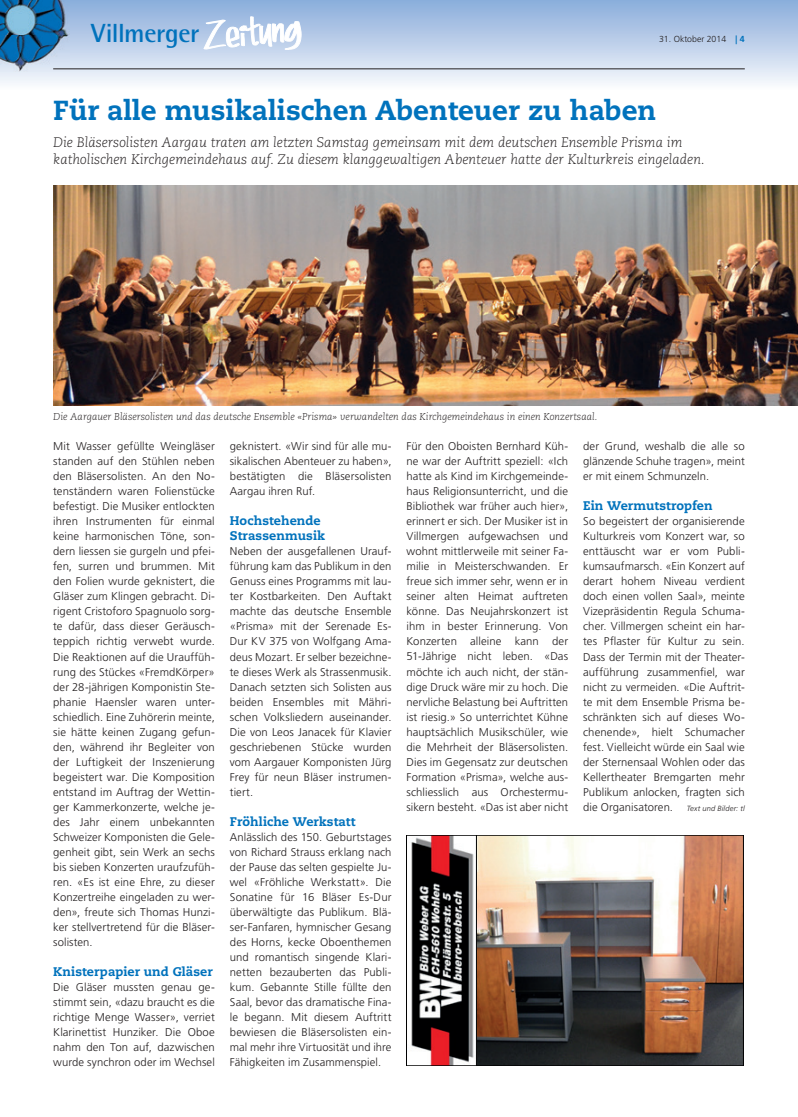
<style>
.page{position:relative;width:798px;height:1117px;background:#fff}
.page>*{position:absolute;margin:0;border:0;box-sizing:border-box;transform-origin:0 0}
.t1{font:800 27.5px "Caecilia";color:#0072bc}
.t2{font:700 26.25px "Rotis Semi Sans";letter-spacing:-.02em;color:#0072bc}
.t3{font:italic 300 13.75px/16.5px "Caecilia";color:#231f20}
.t4{font:800 12.5px/15px "Caecilia";letter-spacing:.005em;color:#0072bc}
.t5{font:300 11.25px/15px "Frutiger";letter-spacing:.005em;color:#231f20;text-align:justify}
.t6{font:italic 300 10px "Caecilia";color:#231f20}
.t7{font:300 8.75px "Frutiger";color:#231f20}
.t8{font:italic 300 7.5px "Frutiger";letter-spacing:.02em;color:#231f20}
.s1{font-family:"Myriad";font-weight:700;color:#0072bc}
.s2{font-weight:700;color:#0072bc}
</style>
<div class="page">
<svg style="left:0;top:0;width:797px;height:83px"></svg>
<svg style="left:204px;top:12px;width:97px;height:45px"></svg>
<img style="left:0;top:0;width:69px;height:71px">
<hr style="left:53px;top:69px;width:691px;height:1px;background:#231f20">
<img style="left:477px;top:837px;width:264px;height:226px">
<img style="left:411px;top:837px;width:65px;height:226px">
<hr style="left:476px;top:835px;width:1px;height:230px;background:#000001">
<div style="left:406px;top:835px;width:337px;height:230px;border:1px solid #000001"></div>
<img style="left:53px;top:186px;width:744px;height:219px">
<h2 class="t2" style="left:91px;top:17px;width:110px">Villmerger</h2>
<p class="t7" style="left:658px;top:34px;width:87px">31. Oktober 2014 <span class="s1">|</span> <span class="s2">4</span></p>
<h1 class="t1" style="left:53px;top:93px;width:604px">Für alle musikalischen Abenteuer zu haben</h1>
<p class="t3" style="left:53px;top:134px;width:653px">Die Bläsersolisten Aargau traten am letzten Samstag gemeinsam mit dem deutschen Ensemble Prisma im katholischen Kirchgemeindehaus auf. Zu diesem klanggewaltigen Abenteuer hatte der Kulturkreis eingeladen.</p>
<p class="t6" style="left:53px;top:411px;width:545px">Die Aargauer Bläsersolisten und das deutsche Ensemble «Prisma» verwandelten das Kirchgemeindehaus in einen Konzertsaal.</p>
<p class="t5" style="left:53px;top:439px;width:163px">Mit Wasser gefüllte Weingläser standen auf den Stühlen neben den Bläsersolisten. An den No&shy;tenständern waren Folienstücke befestigt. Die Musiker entlockten ihren Instrumenten für einmal keine harmonischen Töne, son&shy;dern liessen sie gurgeln und pfei&shy;fen, surren und brummen. Mit den Folien wurde geknistert, die Gläser zum Klingen gebracht. Di&shy;rigent Cristoforo Spagnuolo sorg&shy;te dafür, dass dieser Geräusch&shy;teppich richtig verwebt wurde.<br>Die Reaktionen auf die Urauffüh&shy;rung des Stückes «FremdKörper» der 28-jährigen Komponistin Ste&shy;phanie Haensler waren unter&shy;schiedlich. Eine Zuhörerin meinte, sie hätte keinen Zugang gefun&shy;den, während ihr Begleiter von der Luftigkeit der Inszenierung begeistert war. Die Komposition entstand im Auftrag der Wettin&shy;ger Kammerkonzerte, welche je&shy;des Jahr einem unbekannten Schweizer Komponisten die Gele&shy;genheit gibt, sein Werk an sechs bis sieben Konzerten uraufzufüh&shy;ren. «Es ist eine Ehre, zu dieser Konzertreihe eingeladen zu wer&shy;den», freute sich Thomas Hunzi&shy;ker stellvertretend für die Bläser&shy;solisten.</p>
<p class="t4" style="left:53px;top:963px;width:161px">Knisterpapier und Gläser</p>
<p class="t5" style="left:53px;top:979px;width:163px">Die Gläser mussten genau ge&shy;stimmt sein, «dazu braucht es die richtige Menge Wasser», verriet Klarinettist Hunziker. Die Oboe nahm den Ton auf, dazwischen wurde synchron oder im Wechsel</p>
<p class="t5" style="left:230px;top:439px;width:163px">geknistert. «Wir sind für alle mu&shy;sikalischen Abenteuer zu haben», bestätigten die Bläsersolisten Aargau ihren Ruf.</p>
<p class="t4" style="left:230px;top:513px;width:97px">Hochstehende<br>Strassenmusik</p>
<p class="t5" style="left:230px;top:544px;width:163px">Neben der ausgefallenen Urauf&shy;führung kam das Publikum in den Genuss eines Programms mit lau&shy;ter Kostbarkeiten. Den Auftakt machte das deutsche Ensemble «Prisma» mit der Serenade Es-Dur KV 375 von Wolfgang Ama&shy;deus Mozart. Er selber bezeichne&shy;te dieses Werk als Strassenmusik.<br>Danach setzten sich Solisten aus beiden Ensembles mit Mähri&shy;schen Volksliedern auseinander.<br>Die von Leos Janacek für Klavier geschriebenen Stücke wurden vom Aargauer Komponisten Jürg Frey für neun Bläser instrumen&shy;tiert.</p>
<p class="t4" style="left:230px;top:813px;width:127px">Fröhliche Werkstatt</p>
<p class="t5" style="left:230px;top:829px;width:163px">Anlässlich des 150. Geburtstages von Richard Strauss erklang nach der Pause das selten gespielte Ju&shy;wel «Fröhliche Werkstatt». Die Sonatine für 16 Bläser Es-Dur überwältigte das Publikum. Blä&shy;ser-Fanfaren, hymnischer Gesang des Horns, kecke Oboenthemen und romantisch singende Klari&shy;netten bezauberten das Publi&shy;kum. Gebannte Stille füllte den Saal, bevor das dramatische Fina&shy;le begann. Mit diesem Auftritt bewiesen die Bläsersolisten ein&shy;mal mehr ihre Virtuosität und ihre Fähigkeiten im Zusammenspiel.</p>
<p class="t5" style="left:406px;top:439px;width:163px">Für den Oboisten Bernhard Küh&shy;ne war der Auftritt speziell: «Ich hatte als Kind im Kirchgemeinde&shy;haus Religionsunterricht, und die Bibliothek war früher auch hier», erinnert er sich. Der Musiker ist in Villmergen aufgewachsen und wohnt mittlerweile mit seiner Fa&shy;milie in Meisterschwanden. Er freue sich immer sehr, wenn er in seiner alten Heimat auftreten könne. Das Neujahrskonzert ist ihm in bester Erinnerung. Von Konzerten alleine kann der 51-Jährige nicht leben. «Das möchte ich auch nicht, der stän&shy;dige Druck wäre mir zu hoch. Die nervliche Belastung bei Auftritten ist riesig.» So unterrichtet Kühne hauptsächlich Musikschüler, wie die Mehrheit der Bläsersolisten.<br>Dies im Gegensatz zur deutschen Formation «Prisma», welche aus&shy;schliesslich aus Orchestermu&shy;sikern besteht. «Das ist aber nicht</p>
<p class="t5" style="left:583px;top:439px;width:163px">der Grund, weshalb die alle so glänzende Schuhe tragen», meint er mit einem Schmunzeln.</p>
<p class="t4" style="left:583px;top:498px;width:131px">Ein Wermutstropfen</p>
<p class="t5" style="left:583px;top:514px;width:163px">So begeistert der organisierende Kulturkreis vom Konzert war, so enttäuscht war er vom Publi&shy;kumsaufmarsch. «Ein Konzert auf derart hohem Niveau verdient doch einen vollen Saal», meinte Vizepräsidentin Regula Schuma&shy;cher. Villmergen scheint ein har&shy;tes Pflaster für Kultur zu sein.<br>Dass der Termin mit der Theater&shy;aufführung zusammenfiel, war nicht zu vermeiden. «Die Auftrit&shy;te mit dem Ensemble Prisma be&shy;schränkten sich auf dieses Wo&shy;chenende», hielt Schumacher fest. Vielleicht würde ein Saal wie der Sternensaal Wohlen oder das Kellertheater Bremgarten mehr Publikum anlocken, fragten sich die Organisatoren.</p>
<p class="t8" style="left:686px;top:803px;width:60px">Text und Bilder: tl</p>
</div>
